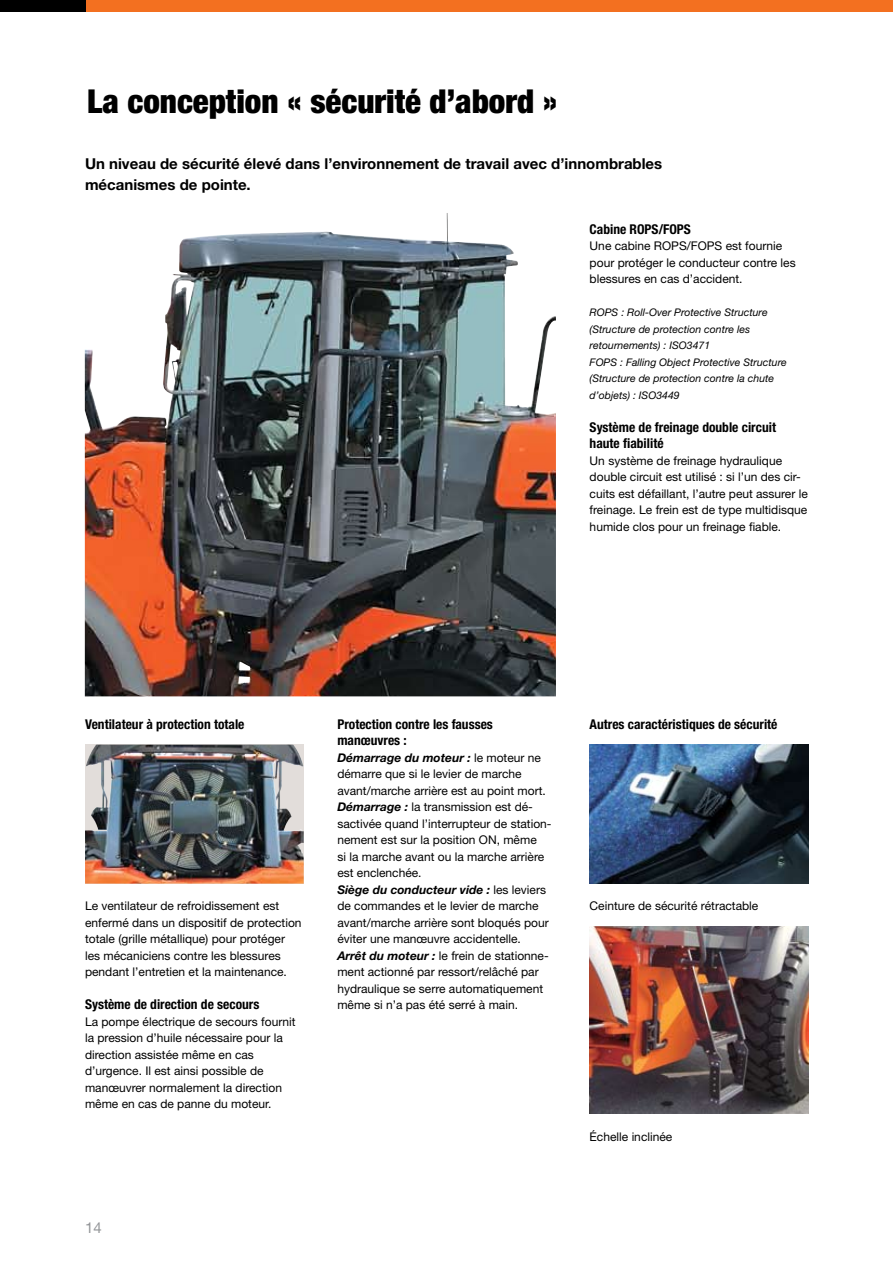
<style>
.page{position:relative;width:893px;height:1263px;background:#fff}
.page>*{position:absolute;margin:0;border:0;box-sizing:border-box;transform-origin:0 0}
.t1{font:900 condensed 33px "Helvetica Neue";color:#000}
.t2{font:700 15px/21px "Helvetica Neue";color:#000}
.t3{font:15px "Helvetica Neue";color:#939598}
.t4{font:700 condensed 13.5px/16.5px "Helvetica Neue";color:#000}
.t5{font:12px/16.5px "Helvetica Neue";color:#000}
.t6{font:italic 10.5px/16.5px "Helvetica Neue";color:#000}
.s1{font-weight:700;font-style:italic}
</style>
<div class="page">
<img style="left:85px;top:213px;width:471px;height:483px">
<img style="left:85px;top:745px;width:219px;height:139px">
<img style="left:589px;top:745px;width:219px;height:139px">
<img style="left:589px;top:926px;width:219px;height:187px">
<div style="left:0;top:0;width:893px;height:11px;background:#f37020"></div>
<div style="left:0;top:0;width:85px;height:11px;background:#000"></div>
<h1 class="t1" style="left:87px;top:81px;width:472px">La conception « sécurité d’abord »</h1>
<p class="t2" style="left:85px;top:153px;width:579px">Un niveau de sécurité élevé dans l’environnement de travail avec d’innombrables mécanismes de pointe.</p>
<p class="t4" style="left:590px;top:220px;width:103px">Cabine ROPS/FOPS</p>
<p class="t5" style="left:590px;top:237px;width:208px">Une cabine ROPS/FOPS est fournie pour protéger le conducteur contre les blessures en cas d’accident.</p>
<p class="t6" style="left:590px;top:304px;width:199px">ROPS : Roll-Over Protective Structure (Structure de protection contre les retournements) : ISO3471<br>FOPS : Falling Object Protective Structure (Structure de protection contre la chute d’objets) : ISO3449</p>
<p class="t4" style="left:590px;top:418px;width:188px">Système de freinage double circuit haute fiabilité</p>
<p class="t5" style="left:590px;top:452px;width:220px">Un système de freinage hydraulique double circuit est utilisé : si l’un des cir&shy;cuits est défaillant, l’autre peut assurer le freinage. Le frein est de type multidisque humide clos pour un freinage fiable.</p>
<p class="t4" style="left:85px;top:715px;width:161px">Ventilateur à protection totale</p>
<p class="t5" style="left:85px;top:897px;width:218px">Le ventilateur de refroidissement est enfermé dans un dispositif de protection totale (grille métallique) pour protéger les mécaniciens contre les blessures pendant l’entretien et la maintenance.</p>
<p class="t4" style="left:85px;top:996px;width:176px">Système de direction de secours</p>
<p class="t5" style="left:85px;top:1013px;width:212px">La pompe électrique de secours fournit la pression d’huile nécessaire pour la direction assistée même en cas d’urgence. Il est ainsi possible de manœuvrer normalement la direction même en cas de panne du moteur.</p>
<p class="t4" style="left:337px;top:715px;width:157px">Protection contre les fausses manœuvres :</p>
<p class="t5" style="left:337px;top:749px;width:216px"><span class="s1">Démarrage du moteur :</span> le moteur ne démarre que si le levier de marche avant/marche arrière est au point mort.<br><span class="s1">Démarrage :</span> la transmission est dé&shy;sactivée quand l’interrupteur de station&shy;nement est sur la position ON, même<br>si la marche avant ou la marche arrière est enclenchée.<br><span class="s1">Siège du conducteur vide :</span> les leviers de commandes et le levier de marche avant/marche arrière sont bloqués pour éviter une manœuvre accidentelle.<br><span class="s1">Arrêt du moteur :</span> le frein de stationne&shy;ment actionné par ressort/relâché par hydraulique se serre automatiquement même si n’a pas été serré à main.</p>
<p class="t3" style="left:85px;top:1219px;width:18px">14</p>
<p class="t4" style="left:590px;top:715px;width:189px">Autres caractéristiques de sécurité</p>
<p class="t5" style="left:590px;top:897px;width:170px">Ceinture de sécurité rétractable</p>
<p class="t5" style="left:590px;top:1128px;width:84px">Échelle inclinée</p>
</div>
